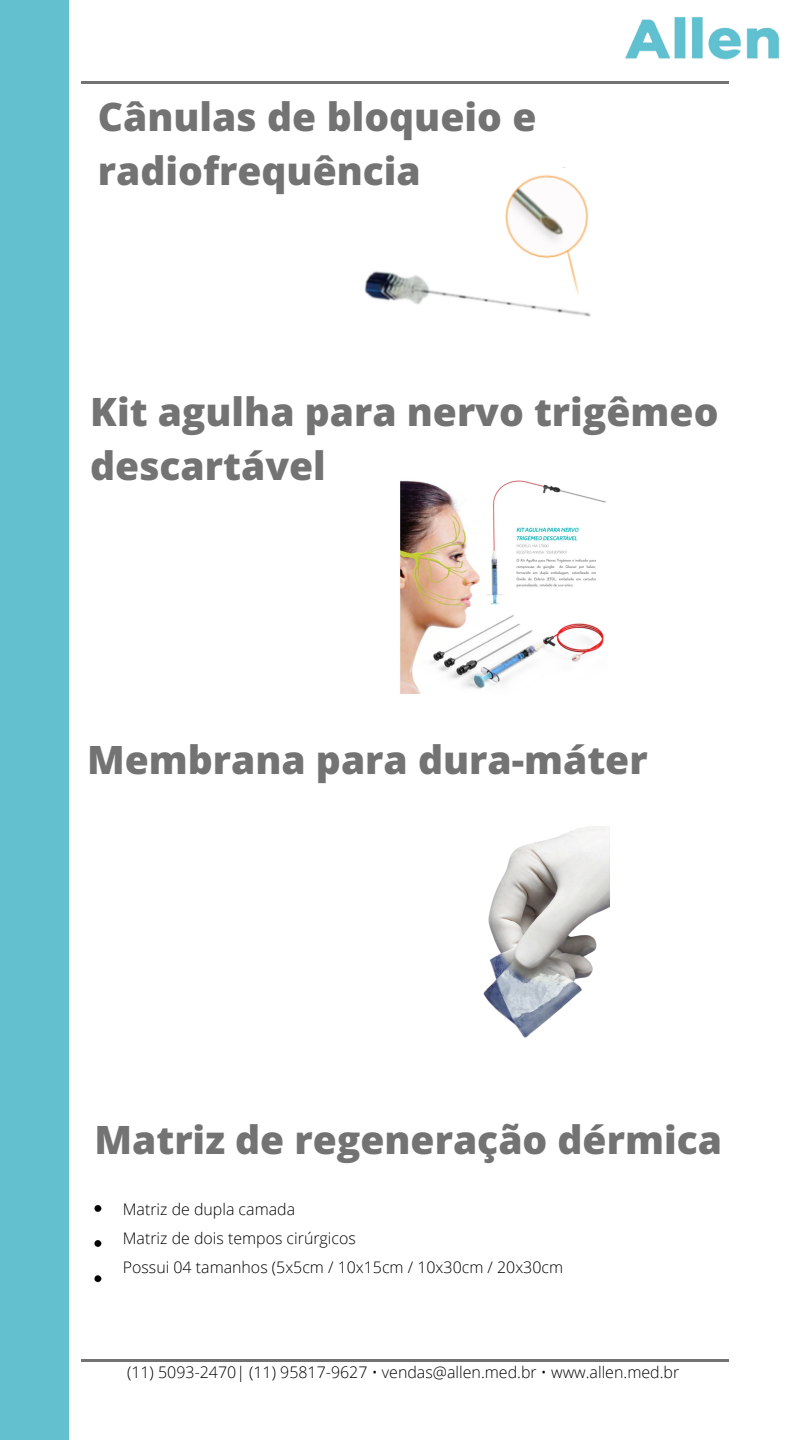
<style>
.page{position:relative;width:810px;height:1440px;background:#fff}
.page>*{position:absolute;margin:0;border:0;box-sizing:border-box;transform-origin:0 0}
.t1{font:800 39px/54px "Open Sans";color:#737373}
.t2{font:300 16px "Open Sans";color:#000}
.t3{font:300 15.9px "Open Sans";color:#000}
</style>
<div class="page">
<hr style="left:81px;top:81px;width:648px;height:3px;background:#737373">
<hr style="left:81px;top:1359px;width:648px;height:3px;background:#737373">
<img style="left:625px;top:16px;width:155px;height:44px">
<svg style="left:68px;top:907px;width:34px;height:318px"></svg>
<svg style="left:94px;top:1240px;width:7px;height:7px"></svg>
<svg style="left:94px;top:1275px;width:7px;height:7px"></svg>
<img style="left:399px;top:480px;width:207px;height:213px">
<img style="left:483px;top:826px;width:127px;height:212px">
<img style="left:364px;top:174px;width:227px;height:143px">
<div style="left:0;top:0;width:68px;height:1440px;background:#63c0ce"></div>
<p class="t1" style="left:98px;top:89px;width:440px">Cânulas de bloqueio e radiofrequência</p>
<p class="t1" style="left:90px;top:384px;width:630px">Kit agulha para nervo trigêmeo descartável</p>
<h1 class="t1" style="left:87px;top:732px;width:562px">Membrana para dura-máter</h1>
<p class="t1" style="left:94px;top:1112px;width:629px">Matriz de regeneração dérmica</p>
<p class="t3" style="left:123px;top:1198px;width:174px">Matriz de dupla camada</p>
<p class="t3" style="left:123px;top:1227px;width:235px">Matriz de dois tempos cirúrgicos</p>
<h1 class="t3" style="left:123px;top:1256px;width:442px">Possui 04 tamanhos (5x5cm / 10x15cm / 10x30cm / 20x30cm</h1>
<p class="t2" style="left:127px;top:1361px;width:554px">(11) 5093-2470| (11) 95817-9627 • vendas@allen.med.br • www.allen.med.br</p>
</div>
